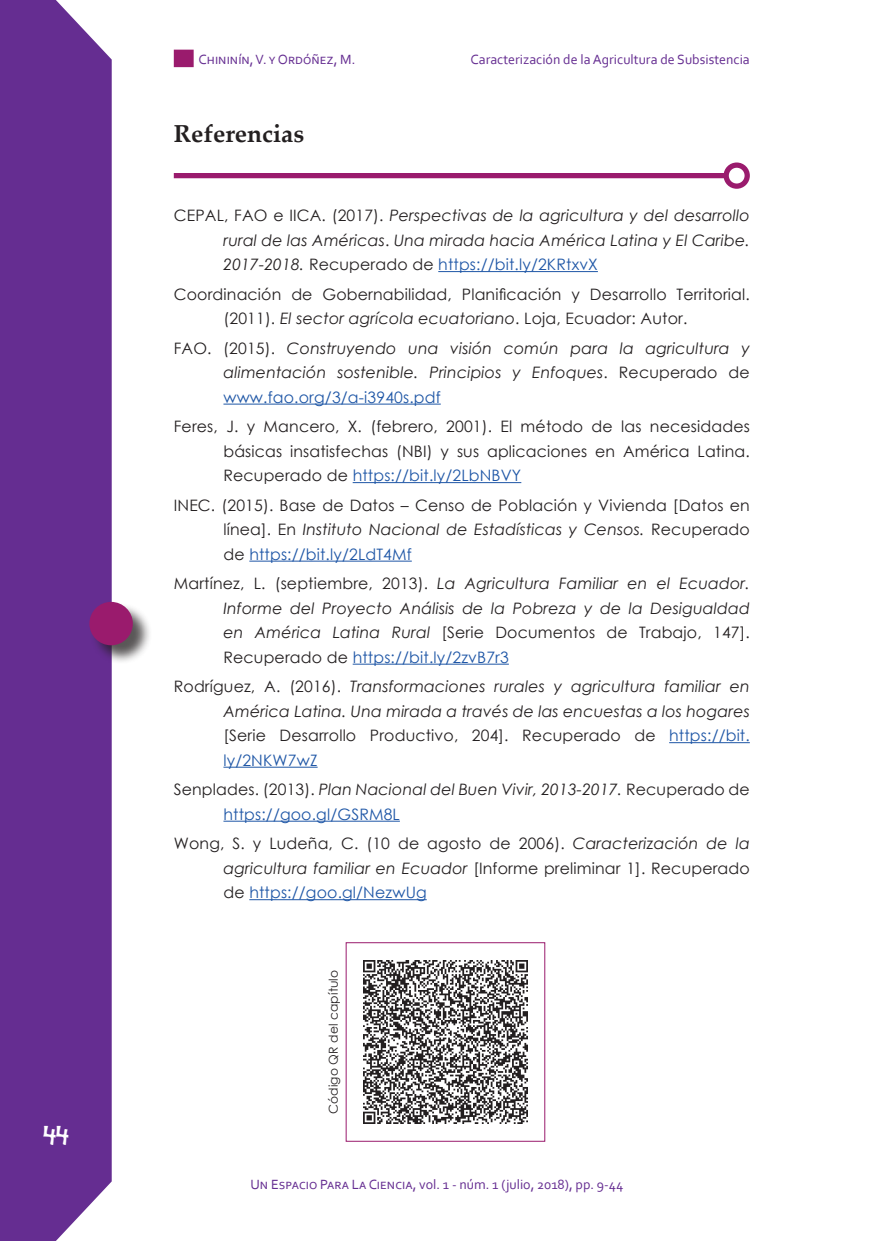
<style>
.page{position:relative;width:874px;height:1241px;background:#fff}
.page>*{position:absolute;margin:0;border:0;box-sizing:border-box;transform-origin:0 0}
.Normal_Normal1{font:700 24.5px "Palatino Linotype";color:#231f20}
.t1{font:24.5px "Hurry Up";color:#fff}
.t2{font:italic 15.75px/24.5px "Century Gothic";letter-spacing:.01em;color:#231f20;text-align:justify}
.t3{font:15.75px/24.5px "Century Gothic";letter-spacing:.01em;color:#231f20;text-align:justify}
.t4{font:14px "Corbel";color:#652d91}
.t5{font:12.25px "Century Gothic";letter-spacing:.01em;color:#231f20}
.s1{font-style:normal}
.s2{font-style:normal;color:#1e56a6}
.s3{font-style:italic}
.s4{color:#1e56a6}
</style>
<div class="page">
<div style="left:0;top:0;width:112px;height:1240px;background:#652d91"></div>
<div style="left:90px;top:602px;width:62px;height:62px;background:#231f20;opacity:.75"></div>
<div style="left:89px;top:601px;width:44px;height:44px;background:#9a1b6d;border-radius:50%"></div>
<div style="left:174px;top:50px;width:19px;height:17px;background:#9a1b6d"></div>
<div style="left:174px;top:173px;width:551px;height:5px;background:#9a1b6d"></div>
<div style="left:723px;top:162px;width:26px;height:27px;border:5px solid #9a1b6d;border-radius:50%"></div>
<hr style="left:438px;top:271px;width:159px;height:1px;background:#1e56a6">
<hr style="left:223px;top:403px;width:217px;height:1px;background:#1e56a6">
<hr style="left:352px;top:482px;width:169px;height:1px;background:#1e56a6">
<hr style="left:249px;top:560px;width:162px;height:1px;background:#1e56a6">
<hr style="left:352px;top:663px;width:156px;height:1px;background:#1e56a6">
<hr style="left:668px;top:742px;width:81px;height:1px;background:#1e56a6">
<hr style="left:223px;top:766px;width:94px;height:1px;background:#1e56a6">
<hr style="left:223px;top:820px;width:176px;height:1px;background:#1e56a6">
<hr style="left:249px;top:899px;width:177px;height:1px;background:#1e56a6">
<img style="left:363px;top:960px;width:164px;height:163px">
<h1 class="t1" style="left:43px;top:1118px;width:27px">44</h1>
<p class="t4" style="left:198px;top:50px;width:158px">Chininín, V. y Ordóñez, M.</p>
<p class="t4" style="left:470px;top:50px;width:280px">Caracterización de la Agricultura de Subsistencia</p>
<p class="Normal_Normal1" style="left:174px;top:116px;width:132px">Referencias</p>
<p class="t2" style="left:223px;top:203px;width:527px;text-indent:-50px"><span class="s1">CEPAL, FAO e IICA. (2017).</span> Perspectivas de la agricultura y del desarrollo rural de las Américas<span class="s1">.</span> Una mirada hacia América Latina y El Caribe.<br>2017-2018. <span class="s1">Recuperado de</span> <span class="s2">https://bit.ly/2KRtxvX</span></p>
<p class="t3" style="left:223px;top:281px;width:527px;text-indent:-50px">Coordinación de Gobernabilidad, Planificación y Desarrollo Territorial. (2011). <span class="s3">El sector agrícola ecuatoriano</span>. Loja, Ecuador: Autor.</p>
<p class="t2" style="left:223px;top:335px;width:527px;text-indent:-50px"><span class="s1">FAO. (2015).</span> Construyendo una visión común para la agricultura y alimentación sostenible. Principios y Enfoques<span class="s1">. Recuperado de </span><span class="s2">www.fao.org/3/a-i3940s.pdf</span></p>
<p class="t3" style="left:223px;top:414px;width:527px;text-indent:-50px">Feres, J. y Mancero, X. (febrero, 2001). El método de las necesidades básicas insatisfechas (NBI) y sus aplicaciones en América Latina.<br>Recuperado de <span class="s4">https://bit.ly/2LbNBVY</span></p>
<p class="t3" style="left:223px;top:492px;width:527px;text-indent:-50px">INEC. (2015). Base de Datos – Censo de Población y Vivienda [Datos en línea]. En <span class="s3">Instituto Nacional de Estadísticas y Censos.</span> Recuperado de <span class="s4">https://bit.ly/2LdT4Mf</span></p>
<p class="t2" style="left:223px;top:571px;width:527px;text-indent:-50px"><span class="s1">Martínez, L. (septiembre, 2013).</span> La Agricultura Familiar en el Ecuador.<br>Informe del Proyecto Análisis de la Pobreza y de la Desigualdad en América Latina Rural <span class="s1">[Serie Documentos de Trabajo, 147].<br>Recuperado de</span> <span class="s2">https://bit.ly/2zvB7r3</span></p>
<p class="t2" style="left:223px;top:673px;width:527px;text-indent:-50px"><span class="s1">Rodríguez, A. (2016).</span> Transformaciones rurales y agricultura familiar en América Latina. Una mirada a través de las encuestas a los hogares <span class="s1">[Serie Desarrollo Productivo, 204]. Recuperado de</span> <span class="s2">https://bit. ly/2NKW7wZ</span></p>
<p class="t2" style="left:223px;top:776px;width:527px;text-indent:-50px"><span class="s1">Senplades. (2013).</span> Plan Nacional del Buen Vivir, 2013-2017. <span class="s1">Recuperado de </span><span class="s2">https://goo.gl/GSRM8L</span></p>
<p class="t3" style="left:223px;top:830px;width:527px;text-indent:-50px">Wong, S. y Ludeña, C. (10 de agosto de 2006). <span class="s3">Caracterización de la agricultura familiar en Ecuador</span> [Informe preliminar 1]. Recuperado de <span class="s4">https://goo.gl/NezwUg</span></p>
<p class="t5" style="left:325px;top:1113px;width:145px;rotate:-90deg">Código QR del capítulo</p>
<p class="t4" style="left:250px;top:1175px;width:374px">Un Espacio Para La Ciencia, vol. 1 - núm. 1 (julio, 2018), pp. 9-44</p>
</div>
